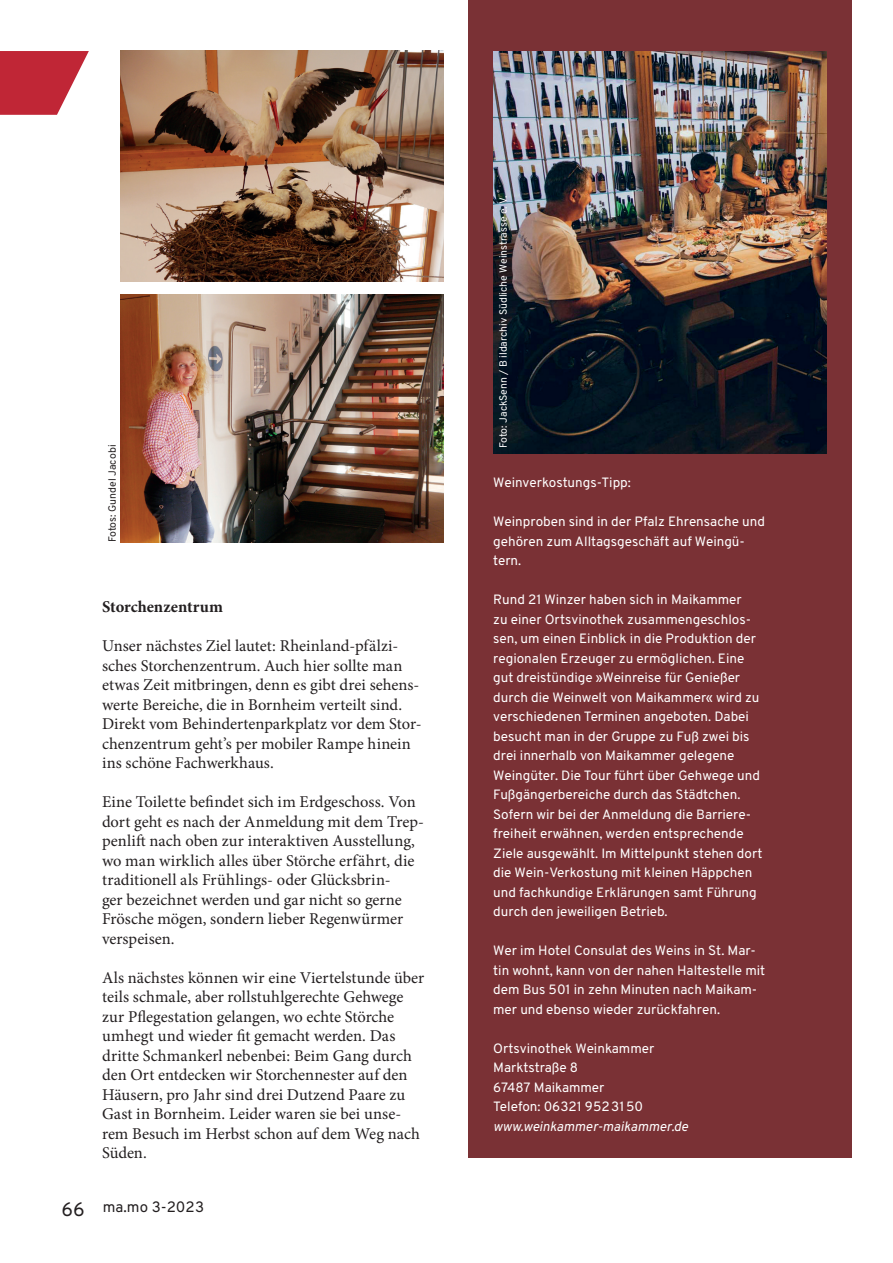
<style>
.page{position:relative;width:893px;height:1263px;background:#fff}
.page>*{position:absolute;margin:0;border:0;box-sizing:border-box;transform-origin:0 0}
.t1{font:16.5px/19.5px "Minion Pro";color:#231f20}
.t2{font:700 16.5px "Minion Pro";letter-spacing:-.005em;color:#231f20}
.t3{font:15px "Overpass";letter-spacing:.005em;color:#231f20}
.t4{font:13.5px/19.5px "Overpass";color:#fff}
.t5{font:italic 13.5px "Overpass";color:#fff}
.t6{font:10.5px "Overpass";color:#fff}
.t7{font:10.5px "Overpass";color:#231f20}
.s1{font-size:19.5px}
</style>
<div class="page">
<svg style="left:0;top:51px;width:89px;height:64px"></svg>
<img style="left:120px;top:50px;width:323px;height:231px">
<img style="left:120px;top:294px;width:323px;height:248px">
<div style="left:468px;top:0;width:384px;height:1157px;background:#7a3135"></div>
<img style="left:493px;top:51px;width:333px;height:402px">
<p class="t7" style="left:104px;top:542px;width:99px;rotate:-90deg">Fotos: Gundel Jacobi</p>
<p class="t2" style="left:102px;top:597px;width:123px">Storchenzentrum</p>
<p class="t1" style="left:102px;top:636px;width:321px">Unser nächstes Ziel lautet: Rheinland-pfälzi&shy;sches Storchenzentrum. Auch hier sollte man etwas Zeit mitbringen, denn es gibt drei sehens&shy;werte Bereiche, die in Bornheim verteilt sind.<br>Direkt vom Behindertenparkplatz vor dem Stor&shy;chenzentrum geht’s per mobiler Rampe hinein ins schöne Fachwerkhaus.</p>
<p class="t1" style="left:102px;top:792px;width:324px">Eine Toilette befindet sich im Erdgeschoss. Von dort geht es nach der Anmeldung mit dem Trep&shy;penlift nach oben zur interaktiven Ausstellung, wo man wirklich alles über Störche erfährt, die traditionell als Frühlings- oder Glücksbrin-<br>ger bezeichnet werden und gar nicht so gerne Frösche mögen, sondern lieber Regenwürmer verspeisen.</p>
<p class="t1" style="left:102px;top:968px;width:324px">Als nächstes können wir eine Viertelstunde über teils schmale, aber rollstuhlgerechte Gehwege zur Pflegestation gelangen, wo echte Störche umhegt und wieder fit gemacht werden. Das dritte Schmankerl nebenbei: Beim Gang durch den Ort entdecken wir Storchennester auf den Häusern, pro Jahr sind drei Dutzend Paare zu Gast in Bornheim. Leider waren sie bei unse&shy;rem Besuch im Herbst schon auf dem Weg nach Süden.</p>
<p class="t3" style="left:62px;top:1195px;width:144px"><span class="s1">66</span> ma.mo 3-2023</p>
<p class="t6" style="left:495px;top:448px;width:254px;rotate:-90deg">Foto: JackSenn / B ildarchiv Südliche Weinstrasse e. V.</p>
<p class="t4" style="left:493px;top:473px;width:139px">Weinverkostungs-Tipp:</p>
<p class="t4" style="left:493px;top:512px;width:273px">Weinproben sind in der Pfalz Ehrensache und gehören zum Alltagsgeschäft auf Weingü&shy;tern.</p>
<p class="t4" style="left:493px;top:590px;width:271px">Rund 21 Winzer haben sich in Maikammer<br>zu einer Ortsvinothek zusammengeschlos&shy;sen, um einen Einblick in die Produktion der regionalen Erzeuger zu ermöglichen. Eine gut dreistündige »Weinreise für Genießer durch die Weinwelt von Maikammer« wird zu verschiedenen Terminen angeboten. Dabei besucht man in der Gruppe zu Fuß zwei bis drei innerhalb von Maikammer gelegene Weingüter. Die Tour führt über Gehwege und Fußgängerbereiche durch das Städtchen.<br>Sofern wir bei der Anmeldung die Barriere&shy;freiheit erwähnen, werden entsprechende Ziele ausgewählt. Im Mittelpunkt stehen dort die Wein-Verkostung mit kleinen Häppchen und fachkundige Erklärungen samt Führung durch den jeweiligen Betrieb.</p>
<p class="t4" style="left:493px;top:941px;width:274px">Wer im Hotel Consulat des Weins in St. Mar&shy;tin wohnt, kann von der nahen Haltestelle mit dem Bus 501 in zehn Minuten nach Maikam&shy;mer und ebenso wieder zurückfahren.</p>
<p class="t4" style="left:493px;top:1038px;width:163px">Ortsvinothek Weinkammer<br>Marktstraße 8<br>67487 Maikammer<br>Telefon: 06321 9523150</p>
<p class="t5" style="left:493px;top:1115px;width:196px">www.weinkammer-maikammer.de</p>
</div>
